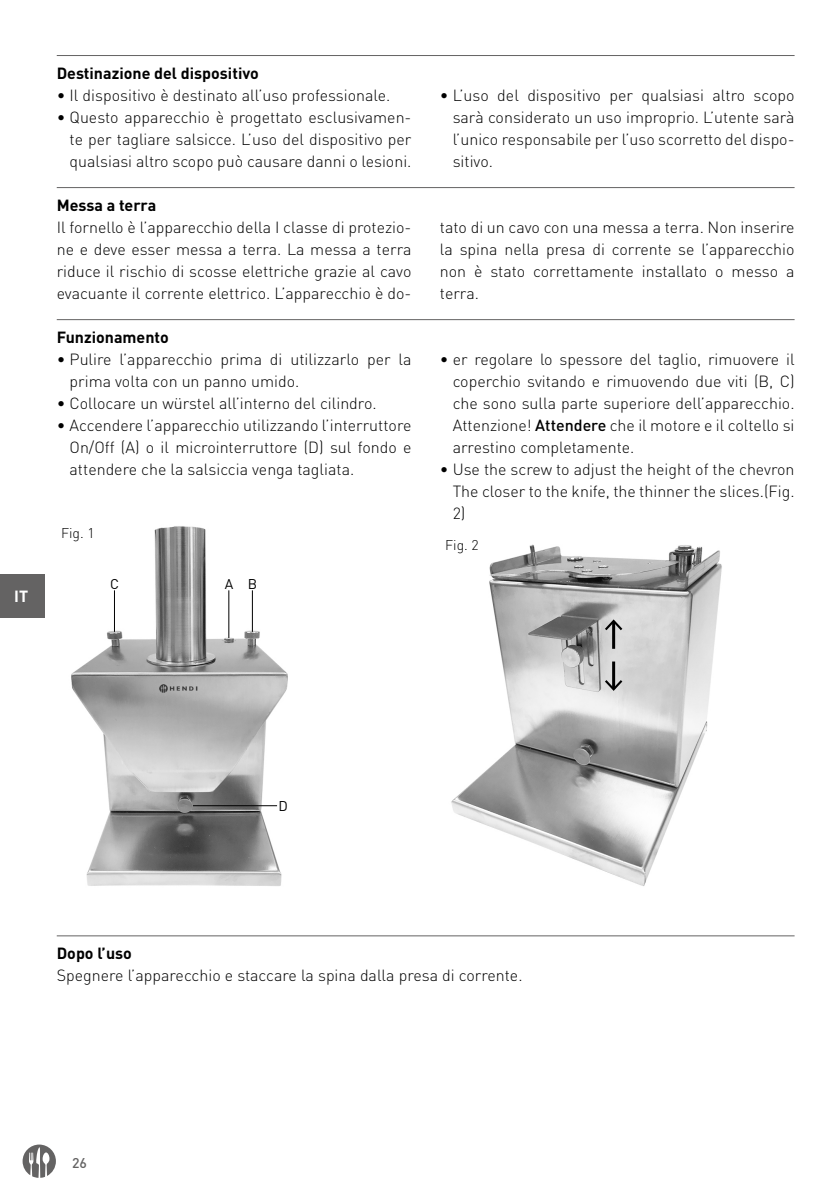
<style>
.page{position:relative;width:840px;height:1191px;background:#fff}
.page>*{position:absolute;margin:0;border:0;box-sizing:border-box;transform-origin:0 0}
.t1{font:300 16px/22px "DIN Pro";color:#000;text-align:justify}
.t2{font:700 16px "DIN Pro";color:#000}
.t3{font:700 16px "DIN Pro";color:#fff}
.t4{font:300 14px "DIN Pro";color:#000}
.t5{font:14px "DIN Pro";color:#000}
.t6{font:500 14px "DIN Pro";color:#646363}
.s1{font-weight:500}
</style>
<div class="page">
<div style="left:0;top:574px;width:44px;height:43px;background:#646363"></div>
<svg style="left:23px;top:1144px;width:33px;height:33px"></svg>
<hr style="left:57px;top:55px;width:737px;height:1px;background:#646363">
<hr style="left:57px;top:187px;width:737px;height:1px;background:#646363">
<hr style="left:57px;top:319px;width:737px;height:1px;background:#646363">
<img style="left:71px;top:526px;width:217px;height:360px">
<hr style="left:228px;top:590px;width:1px;height:48px;background:#000">
<hr style="left:252px;top:590px;width:1px;height:42px;background:#000">
<hr style="left:114px;top:590px;width:1px;height:42px;background:#000">
<hr style="left:193px;top:805px;width:84px;height:1px;background:#000">
<img style="left:451px;top:544px;width:271px;height:342px">
<hr style="left:611px;top:622px;width:3px;height:27px;background:#000">
<svg style="left:604px;top:619px;width:18px;height:11px"></svg>
<hr style="left:611px;top:661px;width:3px;height:27px;background:#000">
<svg style="left:604px;top:680px;width:18px;height:11px"></svg>
<hr style="left:57px;top:935px;width:737px;height:1px;background:#646363">
<p class="t3" style="left:14px;top:583px;width:16px">IT</p>
<p class="t2" style="left:57px;top:60px;width:203px">Destinazione del dispositivo</p>
<p class="t1" style="left:57px;top:83px;width:335px">• Il dispositivo è destinato all’uso professionale.</p>
<p class="t1" style="left:70px;top:105px;width:343px;text-indent:-13px">• Questo apparecchio è progettato esclusivamen&shy;te per tagliare salsicce. L’uso del dispositivo per qualsiasi altro scopo può causare danni o lesioni.</p>
<p class="t1" style="left:452px;top:83px;width:343px;text-indent:-13px">• L’uso del dispositivo per qualsiasi altro scopo sarà considerato un uso improprio. L’utente sarà l’unico responsabile per l’uso scorretto del dispo&shy;sitivo.</p>
<p class="t2" style="left:57px;top:192px;width:101px">Messa a terra</p>
<p class="t1" style="left:57px;top:215px;width:356px">Il fornello è l’apparecchio della I classe di protezio&shy;ne e deve esser messa a terra. La messa a terra riduce il rischio di scosse elettriche grazie al cavo evacuante il corrente elettrico. L’apparecchio è do-</p>
<p class="t1" style="left:439px;top:215px;width:356px">tato di un cavo con una messa a terra. Non inserire la spina nella presa di corrente se l’apparecchio non è stato correttamente installato o messo a terra.</p>
<p class="t2" style="left:57px;top:324px;width:113px">Funzionamento</p>
<p class="t1" style="left:70px;top:347px;width:343px;text-indent:-13px">• Pulire l’apparecchio prima di utilizzarlo per la prima volta con un panno umido.</p>
<p class="t1" style="left:57px;top:391px;width:321px">• Collocare un würstel all’interno del cilindro.</p>
<p class="t1" style="left:70px;top:413px;width:343px;text-indent:-13px">• Accendere l’apparecchio utilizzando l’interruttore On/Off (A) o il microinterruttore (D) sul fondo e attendere che la salsiccia venga tagliata.</p>
<p class="t1" style="left:452px;top:347px;width:343px;text-indent:-13px">• er regolare lo spessore del taglio, rimuovere il coperchio svitando e rimuovendo due viti (B, C) che sono sulla parte superiore dell’apparecchio.<br>Attenzione! <span class="s1">Attendere</span> che il motore e il coltello si arrestino completamente.</p>
<p class="t1" style="left:452px;top:457px;width:343px;text-indent:-13px">• Use the screw to adjust the height of the chevron The closer to the knife, the thinner the slices.(Fig.<br>2)</p>
<p class="t4" style="left:445px;top:535px;width:35px">Fig. 2</p>
<p class="t4" style="left:61px;top:523px;width:35px">Fig. 1</p>
<p class="t5" style="left:110px;top:574px;width:10px">C</p>
<p class="t5" style="left:224px;top:574px;width:34px">A B</p>
<p class="t5" style="left:278px;top:796px;width:11px">D</p>
<p class="t2" style="left:57px;top:940px;width:77px">Dopo l’uso</p>
<p class="t1" style="left:57px;top:963px;width:467px">Spegnere l’apparecchio e staccare la spina dalla presa di corrente.</p>
<p class="t6" style="left:72px;top:1151px;width:16px">26</p>
</div>
